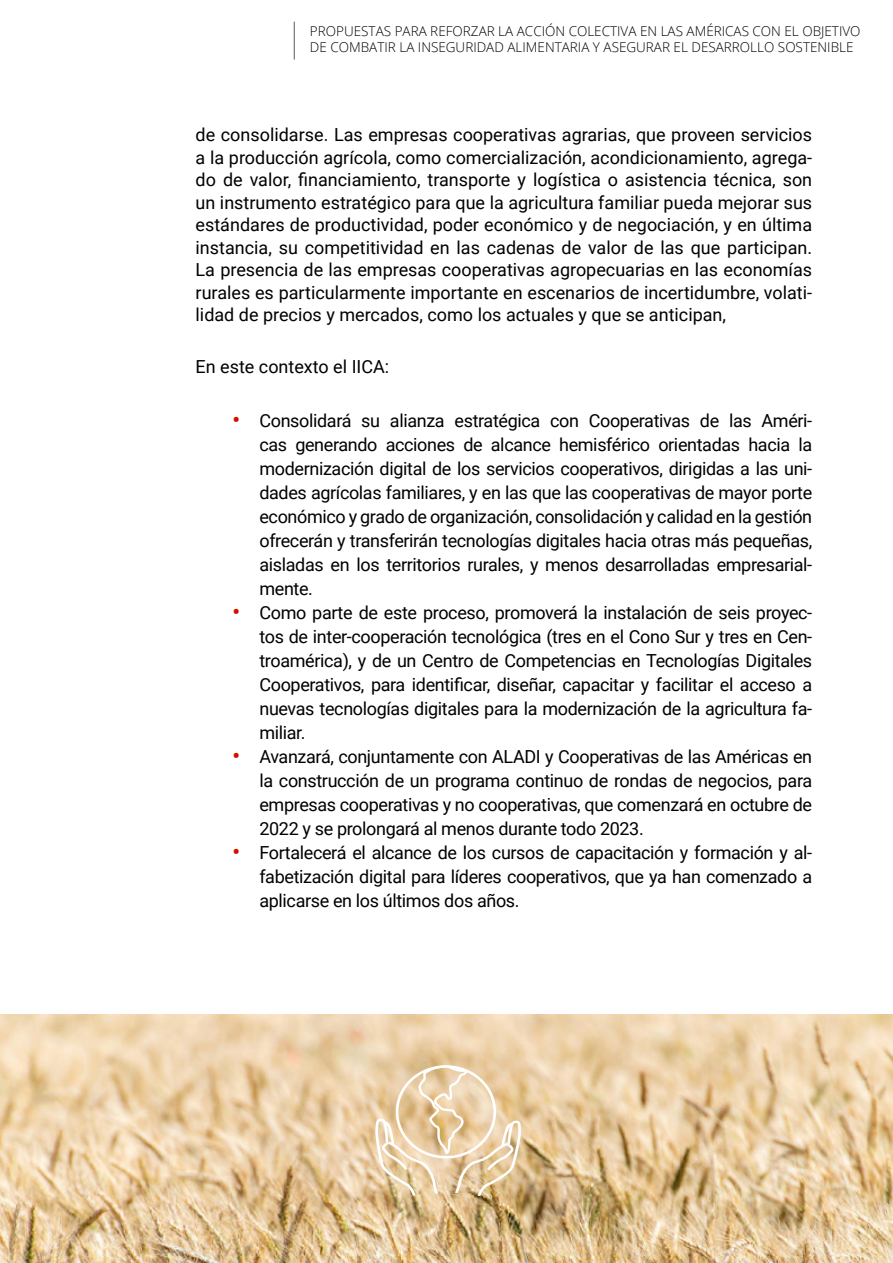
<style>
.page{position:relative;width:893px;height:1263px;background:#fff}
.page>*{position:absolute;margin:0;border:0;box-sizing:border-box;transform-origin:0 0}
.t1{font:18px/24px "Roboto";letter-spacing:-.02em;color:#000;text-align:justify}
.t2{font:18px "Roboto";color:#000}
.t3{font:300 13.5px/16.2px "Open Sans";color:#000}
.s1{font-weight:700;font-size:21px;color:#d31000}
</style>
<div class="page">
<hr style="left:294px;top:22px;width:1px;height:38px;background:#595959">
<img style="left:0;top:1014px;width:893px;height:249px">
<svg style="left:375px;top:1064px;width:146px;height:132px;background:#e8cfa9"></svg>
<p class="t3" style="left:310px;top:23px;width:552px">PROPUESTAS PARA REFORZAR LA ACCIÓN COLECTIVA EN LAS AMÉRICAS CON EL OBJETIVO<br>DE COMBATIR LA INSEGURIDAD ALIMENTARIA Y ASEGURAR EL DESARROLLO SOSTENIBLE</p>
<p class="t1" style="left:196px;top:123px;width:618px;line-height:22.5px">de consolidarse. Las empresas cooperativas agrarias, que proveen servicios a la producción agrícola, como comercialización, acondicionamiento, agrega&shy;do de valor, financiamiento, transporte y logística o asistencia técnica, son un instrumento estratégico para que la agricultura familiar pueda mejorar sus estándares de productividad, poder económico y de negociación, y en última instancia, su competitividad en las cadenas de valor de las que participan.<br>La presencia de las empresas cooperativas agropecuarias en las economías rurales es particularmente importante en escenarios de incertidumbre, volati&shy;lidad de precios y mercados, como los actuales y que se anticipan,</p>
<p class="t2" style="left:196px;top:354px;width:195px">En este contexto el IICA:</p>
<p class="t1" style="left:259px;top:408px;width:554px;text-indent:-27px"><span class="s1">•</span> Consolidará su alianza estratégica con Cooperativas de las Améri&shy;cas generando acciones de alcance hemisférico orientadas hacia la modernización digital de los servicios cooperativos, dirigidas a las uni&shy;dades agrícolas familiares, y en las que las cooperativas de mayor porte económico y grado de organización, consolidación y calidad en la gestión ofrecerán y transferirán tecnologías digitales hacia otras más pequeñas, aisladas en los territorios rurales, y menos desarrolladas empresarial&shy;mente.</p>
<p class="t1" style="left:259px;top:600px;width:554px;text-indent:-27px"><span class="s1">•</span> Como parte de este proceso, promoverá la instalación de seis proyec&shy;tos de inter-cooperación tecnológica (tres en el Cono Sur y tres en Cen&shy;troamérica), y de un Centro de Competencias en Tecnologías Digitales Cooperativos, para identificar, diseñar, capacitar y facilitar el acceso a nuevas tecnologías digitales para la modernización de la agricultura fa&shy;miliar.</p>
<p class="t1" style="left:259px;top:744px;width:554px;text-indent:-27px"><span class="s1">•</span> Avanzará, conjuntamente con ALADI y Cooperativas de las Américas en la construcción de un programa continuo de rondas de negocios, para empresas cooperativas y no cooperativas, que comenzará en octubre de 2022 y se prolongará al menos durante todo 2023.</p>
<p class="t1" style="left:259px;top:840px;width:554px;text-indent:-27px"><span class="s1">•</span> Fortalecerá el alcance de los cursos de capacitación y formación y al&shy;fabetización digital para líderes cooperativos, que ya han comenzado a aplicarse en los últimos dos años.</p>
</div>
